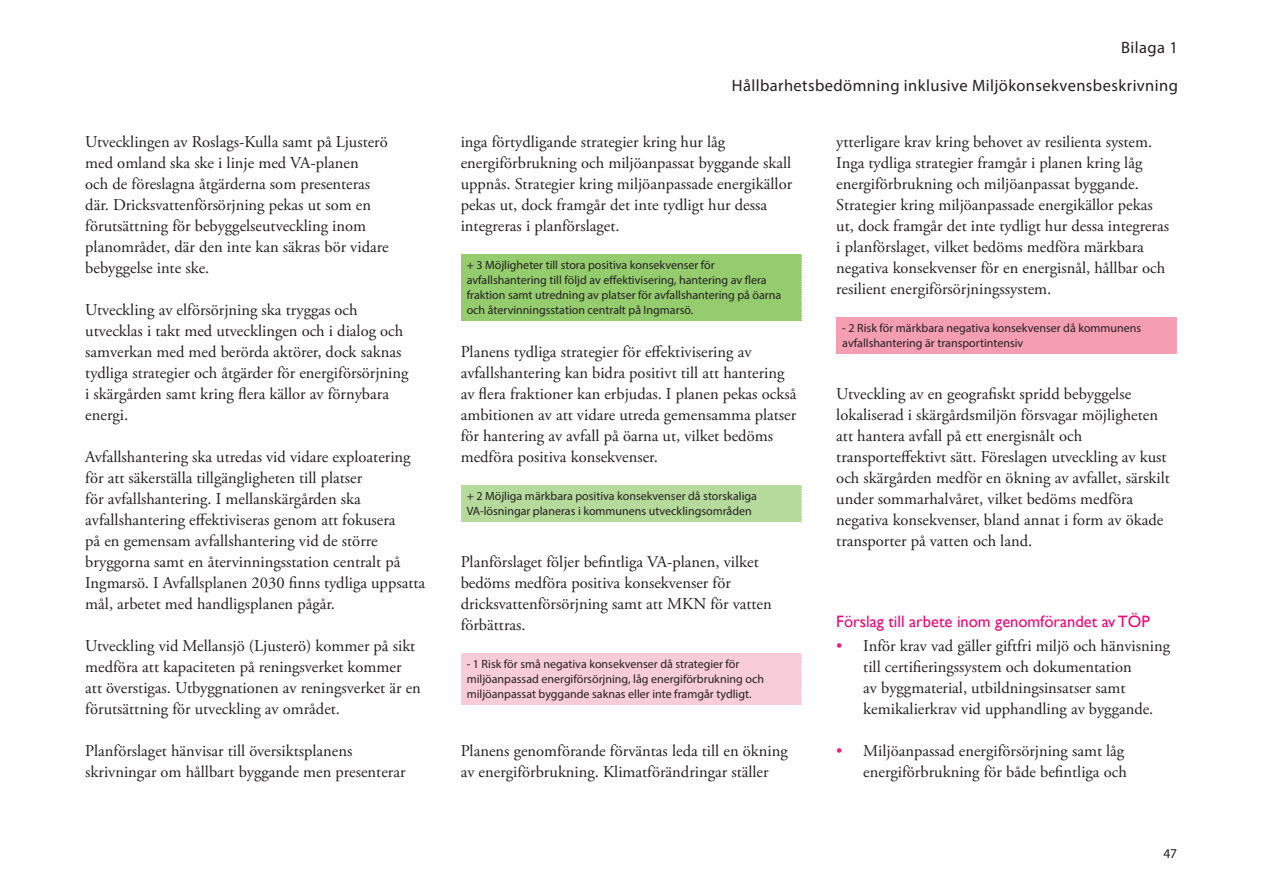
<style>
.page{position:relative;width:1263px;height:893px;background:#fff}
.page>*{position:absolute;margin:0;border:0;box-sizing:border-box;transform-origin:0 0}
.t1{font:16.5px/21px "Adobe Garamond Pro";color:#231f20}
.t2{font:16.5px "Myriad Pro";letter-spacing:.025em;color:#231f20}
.t3{font:16.5px "Gill Sans";color:#ed0976}
.t4{font:13.5px "Myriad Pro";color:#231f20}
.t5{font:12px/15px "Myriad Pro";color:#231f20}
.s1{color:#ee1e7b}
</style>
<div class="page">
<div style="left:461px;top:254px;width:340px;height:66px;background:#94cc6e"></div>
<svg style="left:801px;top:254px;width:1px;height:66px"></svg>
<div style="left:461px;top:485px;width:340px;height:36px;background:#b6da9b"></div>
<svg style="left:801px;top:485px;width:1px;height:36px"></svg>
<div style="left:461px;top:653px;width:340px;height:51px;background:#f9cdd7"></div>
<svg style="left:801px;top:653px;width:1px;height:50px"></svg>
<div style="left:836px;top:317px;width:341px;height:36px;background:#f59eb3"></div>
<svg style="left:1176px;top:317px;width:1px;height:36px"></svg>
<p class="t1" style="left:85px;top:132px;width:305px">Utvecklingen av Roslags-Kulla samt på Ljusterö med omland ska ske i linje med VA-planen<br>och de föreslagna åtgärderna som presenteras där. Dricksvattenförsörjning pekas ut som en förutsättning för bebyggelseutveckling inom planområdet, där den inte kan säkras bör vidare bebyggelse inte ske.</p>
<p class="t1" style="left:85px;top:300px;width:325px">Utveckling av elförsörjning ska tryggas och utvecklas i takt med utvecklingen och i dialog och samverkan med med berörda aktörer, dock saknas tydliga strategier och åtgärder för energiförsörjning i skärgården samt kring flera källor av förnybara energi.</p>
<p class="t1" style="left:85px;top:447px;width:341px">Avfallshantering ska utredas vid vidare exploatering för att säkerställa tillgängligheten till platser<br>för avfallshantering. I mellanskärgården ska avfallshantering effektiviseras genom att fokusera<br>på en gemensam avfallshantering vid de större bryggorna samt en återvinningsstation centralt på Ingmarsö. I Avfallsplanen 2030 finns tydliga uppsatta mål, arbetet med handligsplanen pågår.</p>
<p class="t1" style="left:85px;top:636px;width:337px">Utveckling vid Mellansjö (Ljusterö) kommer på sikt medföra att kapaciteten på reningsverket kommer att överstigas. Utbyggnationen av reningsverket är en förutsättning för utveckling av området.</p>
<p class="t1" style="left:85px;top:741px;width:322px">Planförslaget hänvisar till översiktsplanens skrivningar om hållbart byggande men presenterar</p>
<p class="t2" style="left:1121px;top:37px;width:58px">Bilaga 1</p>
<p class="t2" style="left:732px;top:75px;width:448px">Hållbarhetsbedömning inklusive Miljökonsekvensbeskrivning</p>
<p class="t1" style="left:461px;top:132px;width:333px">inga förtydligande strategier kring hur låg energiförbrukning och miljöanpassat byggande skall uppnås. Strategier kring miljöanpassade energikällor pekas ut, dock framgår det inte tydligt hur dessa integreras i planförslaget.</p>
<p class="t5" style="left:467px;top:257px;width:316px">+ 3 Möjligheter till stora positiva konsekvenser för avfallshantering till följd av effektivisering, hantering av flera fraktion samt utredning av platser för avfallshantering på öarna och återvinningsstation centralt på Ingmarsö.</p>
<p class="t1" style="left:461px;top:342px;width:337px">Planens tydliga strategier för effektivisering av avfallshantering kan bidra positivt till att hantering av flera fraktioner kan erbjudas. I planen pekas också ambitionen av att vidare utreda gemensamma platser för hantering av avfall på öarna ut, vilket bedöms medföra positiva konsekvenser.</p>
<p class="t5" style="left:467px;top:488px;width:292px">+ 2 Möjliga märkbara positiva konsekvenser då storskaliga<br>VA-lösningar planeras i kommunens utvecklingsområden</p>
<p class="t1" style="left:461px;top:552px;width:313px">Planförslaget följer befintliga VA-planen, vilket bedöms medföra positiva konsekvenser för dricksvattenförsörjning samt att MKN för vatten förbättras.</p>
<p class="t5" style="left:467px;top:656px;width:299px">- 1 Risk för små negativa konsekvenser då strategier för miljöanpassad energiförsörjning, låg energiförbrukning och miljöanpassat byggande saknas eller inte framgår tydligt.</p>
<p class="t1" style="left:461px;top:741px;width:328px">Planens genomförande förväntas leda till en ökning av energiförbrukning. Klimatförändringar ställer</p>
<p class="t1" style="left:836px;top:132px;width:334px">ytterligare krav kring behovet av resilienta system.<br>Inga tydliga strategier framgår i planen kring låg energiförbrukning och miljöanpassat byggande.<br>Strategier kring miljöanpassade energikällor pekas ut, dock framgår det inte tydligt hur dessa integreras i planförslaget, vilket bedöms medföra märkbara negativa konsekvenser för en energisnål, hållbar och resilient energiförsörjningssystem.</p>
<p class="t5" style="left:842px;top:320px;width:300px">- 2 Risk för märkbara negativa konsekvenser då kommunens avfallshantering är transportintensiv</p>
<p class="t1" style="left:836px;top:384px;width:335px">Utveckling av en geografiskt spridd bebyggelse lokaliserad i skärgårdsmiljön försvagar möjligheten att hantera avfall på ett energisnålt och transporteffektivt sätt. Föreslagen utveckling av kust och skärgården medför en ökning av avfallet, särskilt under sommarhalvåret, vilket bedöms medföra negativa konsekvenser, bland annat i form av ökade transporter på vatten och land.</p>
<p class="t3" style="left:836px;top:612px;width:315px">Förslag till arbete inom genomförandet av TÖP</p>
<p class="t1" style="left:863px;top:636px;width:308px;text-indent:-27px"><span class="s1">•</span> Inför krav vad gäller giftfri miljö och hänvisning till certifieringssystem och dokumentation<br>av byggmaterial, utbildningsinsatser samt kemikalierkrav vid upphandling av byggande.</p>
<p class="t1" style="left:836px;top:741px;width:292px;text-align:right"><span class="s1">•</span> Miljöanpassad energiförsörjning samt låg energiförbrukning för både befintliga och</p>
<p class="t4" style="left:1163px;top:845px;width:15px">47</p>
</div>
